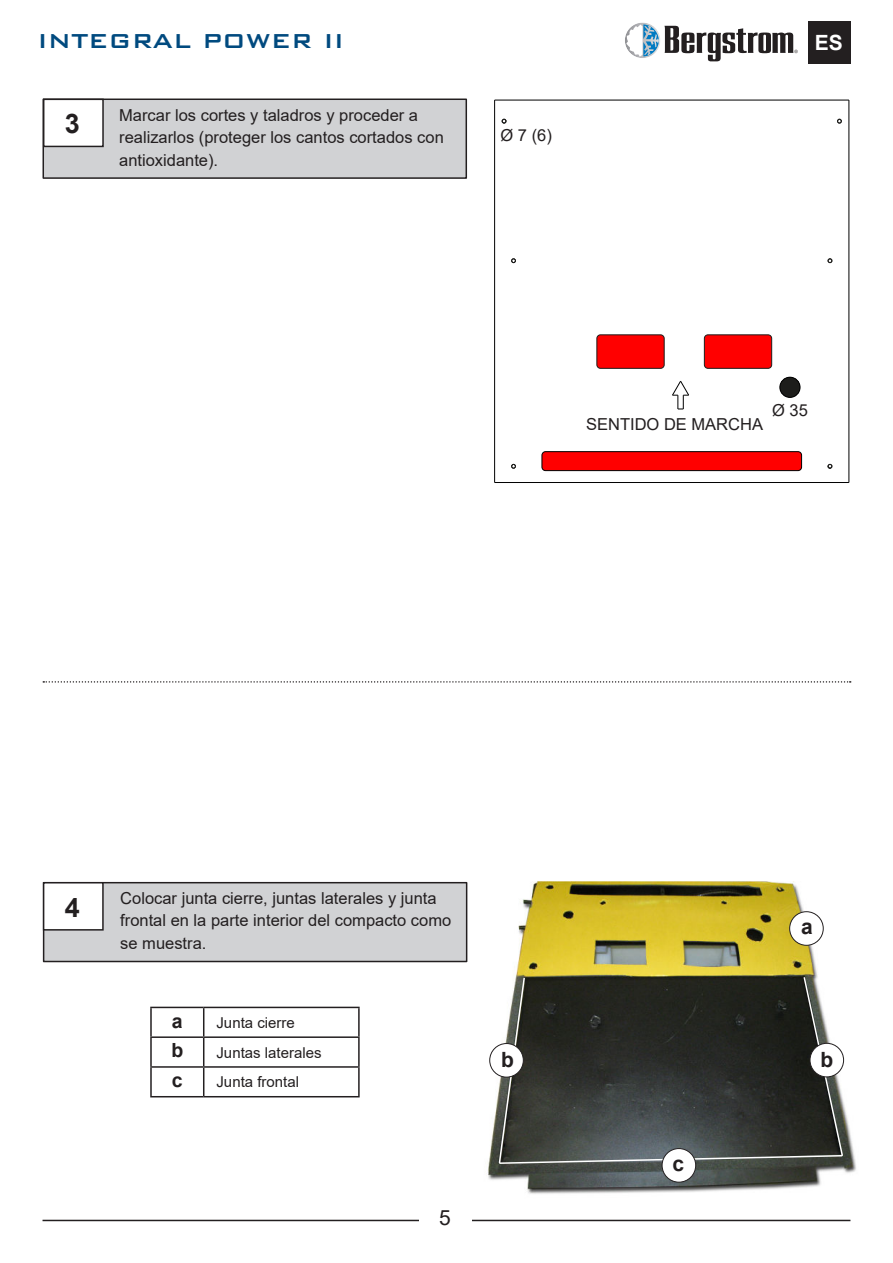
<style>
.page{position:relative;width:893px;height:1263px;background:#fff}
.page>*{position:absolute;margin:0;border:0;box-sizing:border-box;transform-origin:0 0}
.t1{font:500 27px "Bank Gothic BT";color:#004a7f}
.t2{font:700 27px "Arial";color:#231f20}
.t3{font:700 21px "Arial";color:#231f20}
.t4{font:700 21px "Arial";color:#fff}
.t5{font:21px "Arial";color:#231f20}
.t6{font:700 19.5px "Arial";color:#231f20}
.t7{font:16.5px/22.5px "Arial";color:#231f20}
.t8{font:15px "Arial";color:#231f20}
</style>
<div class="page">
<svg style="left:625px;top:23px;width:35px;height:35px"></svg>
<svg style="left:626px;top:24px;width:172px;height:37px"></svg>
<hr style="left:43px;top:1220px;width:807px;height:1px;background:#231f20">
<div style="left:419px;top:1209px;width:52px;height:22px;background:#fff"></div>
<div style="left:808px;top:21px;width:42px;height:43px;background:#231f20"></div>
<svg style="left:43px;top:681px;width:808px;height:2px"></svg>
<div style="left:44px;top:883px;width:423px;height:78px;background:#d1d2d4"></div>
<div style="left:43px;top:882px;width:424px;height:80px;border:2px solid #231f20"></div>
<div style="left:44px;top:883px;width:59px;height:47px;background:#fff"></div>
<div style="left:43px;top:882px;width:61px;height:48px;border:2px solid #231f20"></div>
<img style="left:488px;top:881px;width:368px;height:313px">
<div style="left:790px;top:912px;width:33px;height:33px;background:#fff;border-radius:50%"></div>
<div style="left:789px;top:911px;width:35px;height:35px;border:1px solid #231f20;border-radius:50%"></div>
<hr style="left:150px;top:1007px;width:54px;height:1px;background:#231f20">
<hr style="left:150px;top:1008px;width:2px;height:28px;background:#231f20">
<hr style="left:204px;top:1007px;width:156px;height:1px;background:#231f20">
<hr style="left:358px;top:1008px;width:2px;height:28px;background:#231f20">
<hr style="left:150px;top:1036px;width:54px;height:2px;background:#231f20">
<hr style="left:150px;top:1038px;width:2px;height:28px;background:#231f20">
<hr style="left:204px;top:1036px;width:156px;height:2px;background:#231f20">
<hr style="left:358px;top:1038px;width:2px;height:28px;background:#231f20">
<hr style="left:150px;top:1066px;width:54px;height:2px;background:#231f20">
<hr style="left:150px;top:1068px;width:2px;height:28px;background:#231f20">
<hr style="left:204px;top:1066px;width:156px;height:2px;background:#231f20">
<svg style="left:203px;top:1008px;width:1px;height:88px"></svg>
<hr style="left:358px;top:1068px;width:2px;height:28px;background:#231f20">
<hr style="left:150px;top:1096px;width:54px;height:1px;background:#231f20">
<hr style="left:204px;top:1096px;width:156px;height:1px;background:#231f20">
<svg style="left:498px;top:975px;width:346px;height:190px"></svg>
<div style="left:490px;top:1043px;width:33px;height:34px;background:#fff;border-radius:50%"></div>
<div style="left:489px;top:1043px;width:35px;height:34px;border:1px solid #231f20;border-radius:50%"></div>
<div style="left:810px;top:1043px;width:34px;height:34px;background:#fff;border-radius:50%"></div>
<div style="left:809px;top:1043px;width:35px;height:34px;border:1px solid #231f20;border-radius:50%"></div>
<div style="left:662px;top:1148px;width:34px;height:34px;background:#fff;border-radius:50%"></div>
<div style="left:662px;top:1148px;width:34px;height:35px;border:1px solid #231f20;border-radius:50%"></div>
<div style="left:43px;top:99px;width:423px;height:79px;background:#d1d2d4"></div>
<div style="left:43px;top:99px;width:424px;height:80px;border:2px solid #231f20"></div>
<div style="left:44px;top:99px;width:59px;height:47px;background:#fff"></div>
<div style="left:43px;top:99px;width:61px;height:48px;border:2px solid #231f20"></div>
<div style="left:597px;top:335px;width:67px;height:33px;background:#f00;border-radius:4px"></div>
<div style="left:596px;top:334px;width:69px;height:35px;border:1px solid #1d1d1b;border-radius:4px"></div>
<div style="left:704px;top:335px;width:68px;height:33px;background:#f00;border-radius:4px"></div>
<div style="left:704px;top:334px;width:68px;height:35px;border:1px solid #1d1d1b;border-radius:4px"></div>
<div style="left:542px;top:452px;width:260px;height:19px;background:#f00;border-radius:4px"></div>
<div style="left:542px;top:451px;width:260px;height:20px;border:1px solid #000;border-radius:4px"></div>
<hr style="left:495px;top:482px;width:354px;height:1px;background:#000">
<hr style="left:494px;top:100px;width:1px;height:382px;background:#000">
<svg style="left:672px;top:381px;width:17px;height:28px"></svg>
<hr style="left:848px;top:100px;width:1px;height:382px;background:#000">
<hr style="left:495px;top:100px;width:354px;height:1px;background:#000">
<svg style="left:511px;top:464px;width:5px;height:5px"></svg>
<svg style="left:511px;top:258px;width:5px;height:5px"></svg>
<svg style="left:502px;top:119px;width:4px;height:5px"></svg>
<svg style="left:828px;top:464px;width:4px;height:5px"></svg>
<svg style="left:837px;top:119px;width:5px;height:5px"></svg>
<svg style="left:828px;top:258px;width:4px;height:5px"></svg>
<div style="left:780px;top:377px;width:20px;height:20px;background:#1d1d1b;border-radius:50%"></div>
<div style="left:779px;top:377px;width:21px;height:21px;border:1px solid #000;border-radius:50%"></div>
<h1 class="t1" style="left:38px;top:29px;width:308px">INTEGRAL POWER II</h1>
<p class="t4" style="left:815px;top:30px;width:30px">ES</p>
<h1 class="t2" style="left:65px;top:113px;width:17px">3</h1>
<p class="t7" style="left:119px;top:105px;width:326px">Marcar los cortes y taladros y proceder a realizarlos (proteger los cantos cortados con antioxidante).</p>
<p class="t7" style="left:500px;top:125px;width:53px">Ø 7 (6)</p>
<p class="t7" style="left:586px;top:415px;width:178px">SENTIDO DE MARCHA</p>
<p class="t7" style="left:772px;top:401px;width:37px">Ø 35</p>
<h1 class="t2" style="left:65px;top:897px;width:17px">4</h1>
<p class="t7" style="left:120px;top:888px;width:333px">Colocar junta cierre, juntas laterales y junta frontal en la parte interior del compacto como se muestra.</p>
<p class="t6" style="left:172px;top:1013px;width:12px">a</p>
<p class="t8" style="left:216px;top:1017px;width:80px">Junta cierre</p>
<p class="t6" style="left:171px;top:1043px;width:13px">b</p>
<p class="t8" style="left:216px;top:1046px;width:107px">Juntas laterales</p>
<p class="t6" style="left:172px;top:1073px;width:12px">c</p>
<p class="t8" style="left:216px;top:1076px;width:84px">Junta frontal</p>
<p class="t5" style="left:439px;top:1209px;width:13px">5</p>
<p class="t3" style="left:801px;top:919px;width:13px">a</p>
<p class="t3" style="left:501px;top:1052px;width:14px">b</p>
<p class="t3" style="left:820px;top:1051px;width:14px">b</p>
<p class="t3" style="left:672px;top:1156px;width:13px">c</p>
</div>
